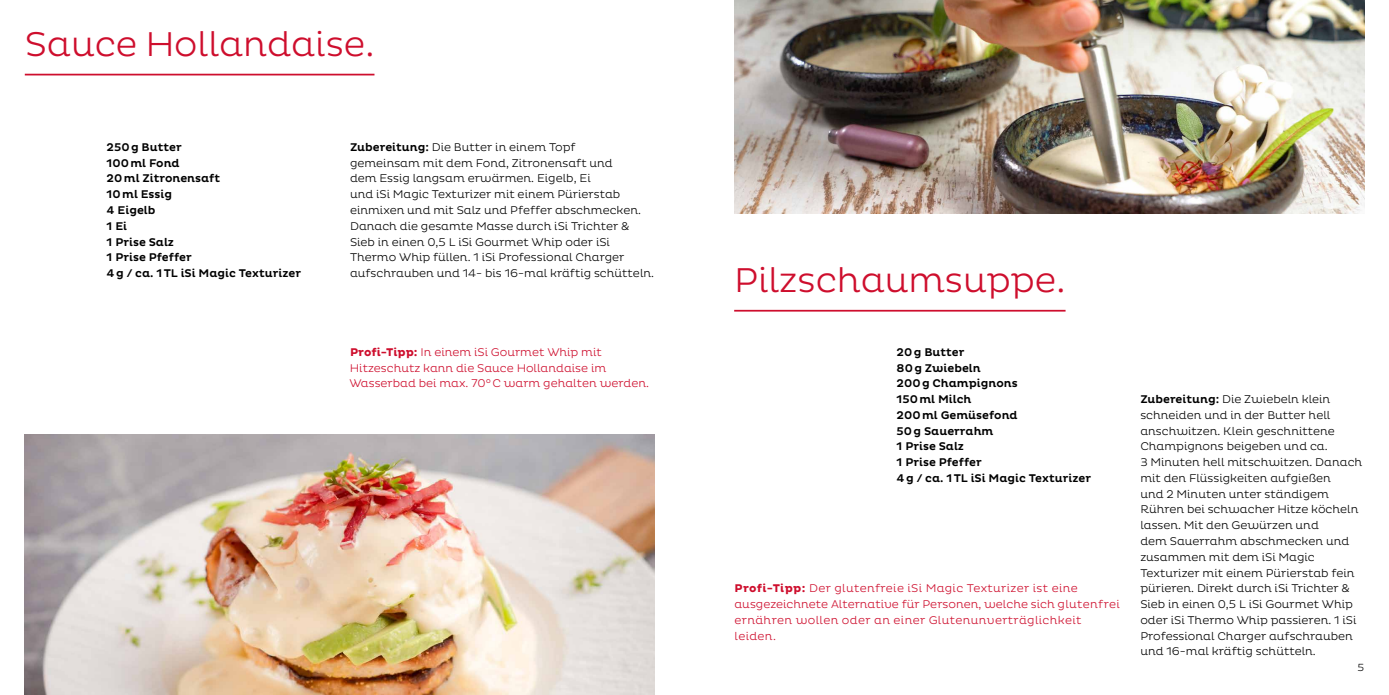
<style>
.page{position:relative;width:1389px;height:695px;background:#fff}
.page>*{position:absolute;margin:0;border:0;box-sizing:border-box;transform-origin:0 0}
.t1{font:300 35px "Pluto";color:#ce0e2d}
.t2{font:300 11.38px/15.8px "Pluto";color:#000}
.t3{font:500 11.38px/15.8px "Pluto";color:#000}
.t4{font:300 11.38px/15.8px "Pluto";letter-spacing:.03em;color:#ce0e2d}
.t5{font:300 11.38px/15.8px "Pluto";color:#ce0e2d}
.t6{font:300 10.5px "Pluto";color:#000}
.s1{font-weight:500}
.s2{font-weight:700}
</style>
<div class="page">
<hr style="left:25px;top:74px;width:349px;height:1px;background:#ce0e2d">
<hr style="left:734px;top:310px;width:332px;height:1px;background:#ce0e2d">
<img style="left:25px;top:434px;width:630px;height:260px">
<img style="left:734px;top:0;width:630px;height:214px">
<h1 class="t1" style="left:25px;top:25px;width:351px">Sauce Hollandaise.</h1>
<p class="t3" style="left:107px;top:139px;width:196px">250g Butter<br>100ml Fond<br>20ml Zitronensaft<br>10ml Essig<br>4 Eigelb<br>1 Ei<br>1 Prise Salz<br>1 Prise Pfeffer<br>4g / ca. 1TL iSi Magic Texturizer</p>
<p class="t2" style="left:350px;top:139px;width:306px"><span class="s1">Zubereitung:</span> Die Butter in einem Topf<br>gemeinsam mit dem Fond, Zitronensaft und<br>dem Essig langsam erwärmen. Eigelb, Ei<br>und iSi Magic Texturizer mit einem Pürierstab einmixen und mit Salz und Pfeffer abschmecken.<br>Danach die gesamte Masse durch iSi Trichter &amp; Sieb in einen 0,5 L iSi Gourmet Whip oder iSi Thermo Whip füllen. 1 iSi Professional Charger aufschrauben und 14- bis 16-mal kräftig schütteln.</p>
<p class="t5" style="left:349px;top:344px;width:301px"><span class="s2">Profi-Tipp:</span> In einem iSi Gourmet Whip mit<br>Hitzeschutz kann die Sauce Hollandaise im<br>Wasserbad bei max. 70°C warm gehalten werden.</p>
<h1 class="t1" style="left:734px;top:261px;width:333px">Pilzschaumsuppe.</h1>
<p class="t3" style="left:897px;top:344px;width:196px">20g Butter<br>80g Zwiebeln<br>200g Champignons<br>150ml Milch<br>200ml Gemüsefond<br>50g Sauerrahm<br>1 Prise Salz<br>1 Prise Pfeffer<br>4g / ca. 1TL iSi Magic Texturizer</p>
<p class="t4" style="left:734px;top:580px;width:387px"><span class="s2">Profi-Tipp:</span> Der glutenfreie iSi Magic Texturizer ist eine ausgezeichnete Alternative für Personen, welche sich glutenfrei ernähren wollen oder an einer Glutenunverträglichkeit leiden.</p>
<p class="t2" style="left:1140px;top:391px;width:223px"><span class="s1">Zubereitung:</span> Die Zwiebeln klein schneiden und in der Butter hell anschwitzen. Klein geschnittene Champignons beigeben und ca.<br>3 Minuten hell mitschwitzen. Danach mit den Flüssigkeiten aufgießen<br>und 2 Minuten unter ständigem Rühren bei schwacher Hitze köcheln lassen. Mit den Gewürzen und<br>dem Sauerrahm abschmecken und zusammen mit dem iSi Magic Texturizer mit einem Pürierstab fein pürieren. Direkt durch iSi Trichter &amp; Sieb in einen 0,5 L iSi Gourmet Whip oder iSi Thermo Whip passieren. 1 iSi Professional Charger aufschrauben und 16-mal kräftig schütteln.</p>
<p class="t6" style="left:1357px;top:661px;width:8px">5</p>
</div>
